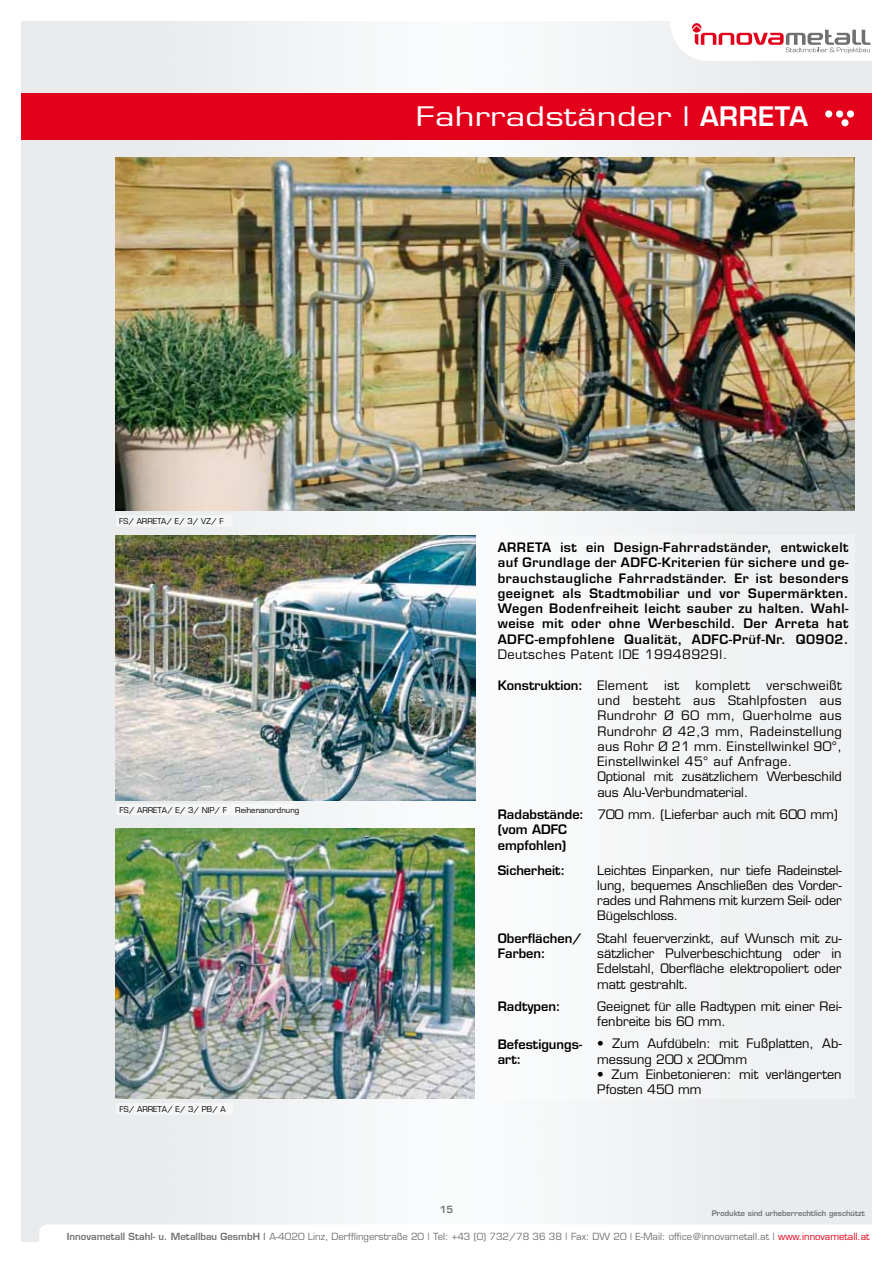
<style>
.page{position:relative;width:893px;height:1263px;background:#fff}
.page>*{position:absolute;margin:0;border:0;box-sizing:border-box;transform-origin:0 0}
.t1{font:26.25px "Eurostile";letter-spacing:.01em;color:#fff;scale:1.3 1}
.t2{font:600 26.25px "Eurostile";color:#fff;scale:1.3 1}
.t3{font:600 26.25px "Eurostile";color:#fff}
.t4{font:12.75px/15.3px "Eurostile";color:#000}
.t5{font:600 12.75px/15.3px "Eurostile";letter-spacing:.04em;color:#000}
.t6{font:12.75px/15.3px "Eurostile";letter-spacing:.03em;color:#000}
.t7{font:600 12.75px/15.3px "Eurostile";color:#000}
.t8{font:12.75px "Eurostile";letter-spacing:.04em;color:#000}
.t9{font:9.6px "Eurostile";color:#707172}
.t10{font:600 9.6px "Eurostile";color:#707172}
.t11{font:7.8px "Eurostile";color:#000}
.t12{font:600 7.5px "Eurostile";color:#707172}
.s1{font-weight:400}
.s2{font-weight:600}
.s3{color:#e2001a}
</style>
<div class="page">
<img style="left:21px;top:21px;width:851px;height:1221px">
<div style="left:39px;top:1224px;width:848px;height:35px;background:#fff;border-radius:9px"></div>
<div style="left:21px;top:94px;width:851px;height:46px;background:#e2001a"></div>
<img style="left:116px;top:157px;width:739px;height:354px">
<svg style="left:116px;top:515px;width:117px;height:12px"></svg>
<img style="left:116px;top:829px;width:359px;height:270px">
<svg style="left:116px;top:1103px;width:117px;height:11px"></svg>
<img style="left:116px;top:535px;width:359px;height:265px">
<div style="left:117px;top:804px;width:180px;height:11px;background:#f5f6f6"></div>
<div style="left:492px;top:535px;width:363px;height:564px;background:#f3f5f5"></div>
<svg style="left:825px;top:110px;width:29px;height:16px"></svg>
<svg style="left:670px;top:21px;width:202px;height:40px"></svg>
<h1 class="t2" style="left:481px;top:100px;width:255px">Wartehaus <span class="s1">Mod ll C</span></h1>
<h1 class="t1" style="left:416px;top:101px;width:234px">Fahrradständer <span class="s2">| Arr</span></h1>
<h1 class="t3" style="left:758px;top:100px;width:51px">eta</h1>
<p class="t11" style="left:119px;top:517px;width:106px">FS/ ARRETA/ E/ 3/ VZ/ F</p>
<p class="t11" style="left:120px;top:805px;width:181px">FS/ ARRETA/ E/ 3/ NIP/ F Reihenanordnung</p>
<p class="t11" style="left:120px;top:1104px;width:108px">FS/ ARRETA/ E/ 3/ PB/ A</p>
<p class="t10" style="left:440px;top:1203px;width:15px">15</p>
<p class="t5" style="left:498px;top:539px;width:352px;text-align:justify;text-indent:63px">ist ein Design-Fahrradständer, entwickelt auf Grundlage der ADFC-Kriterien für sichere und ge&shy;brauchstaugliche Fahrradständer. Er ist besonders geeignet als Stadtmobiliar und vor Supermärkten.<br>Wegen Bodenfreiheit leicht sauber zu halten. Wahl&shy;weise mit oder ohne Werbeschild. Der Arreta hat ADFC-empfohlene Qualität, ADFC-Prüf-Nr. Q0902.</p>
<p class="t8" style="left:498px;top:647px;width:231px">Deutsches Patent |DE 19948929|.</p>
<p class="t5" style="left:498px;top:539px;width:38px">ARRETA</p>
<p class="t6" style="left:597px;top:677px;width:246px;text-indent:169px">verschweißt und besteht aus Stahlpfosten aus<br>Rundrohr Ø 60 mm, Querholme aus<br>Rundrohr Ø 42,3 mm, Radeinstellung aus Rohr Ø 21 mm. Einstellwinkel 90°,<br>Einstellwinkel 45° auf Anfrage.<br>Optional mit zusätzlichem Werbeschild aus Alu-Verbundmaterial.</p>
<p class="t5" style="left:498px;top:677px;width:151px">Konstruktion: <span class="s1">Element</span></p>
<p class="t4" style="left:664px;top:677px;width:17px">ist</p>
<p class="t6" style="left:695px;top:677px;width:56px">komplett</p>
<p class="t7" style="left:498px;top:806px;width:88px">Radabstände: (vom ADFC empfohlen)</p>
<p class="t4" style="left:597px;top:807px;width:242px">700 mm. (Lieferbar auch mit 600 mm)</p>
<p class="t5" style="left:498px;top:862px;width:69px">Sicherheit:</p>
<p class="t4" style="left:597px;top:862px;width:246px;text-align:justify">Leichtes Einparken, nur tiefe Radeinstel&shy;lung, bequemes Anschließen des Vorder&shy;rades und Rahmens mit kurzem Seil- oder Bügelschloss.</p>
<p class="t5" style="left:498px;top:930px;width:85px">Oberflächen/<br>Farben:</p>
<p class="t4" style="left:597px;top:930px;width:246px;text-align:justify">Stahl feuerverzinkt, auf Wunsch mit zu&shy;sätzlicher Pulverbeschichtung oder in Edelstahl, Oberfläche elektropoliert oder matt gestrahlt.</p>
<p class="t5" style="left:498px;top:998px;width:64px">Radtypen:</p>
<p class="t4" style="left:597px;top:998px;width:246px">Geeignet für alle Radtypen mit einer Rei&shy;fenbreite bis 60 mm.</p>
<p class="t5" style="left:498px;top:1036px;width:86px">Befestigungs&shy;art:</p>
<p class="t4" style="left:597px;top:1036px;width:246px">• Zum Aufdübeln: mit Fußplatten, Ab&shy;messung 200 x 200mm</p>
<p class="t4" style="left:597px;top:1067px;width:246px">• Zum Einbetonieren: mit verlängerten<br>Pfosten 450 mm</p>
<p class="t12" style="left:712px;top:1209px;width:155px">Produkte sind urheberrechtlich geschützt</p>
<p class="t9" style="left:67px;top:1230px;width:804px"><span class="s2">Innovametall Stahl- u. Metallbau GesmbH |</span> A-4020 Linz, Derfflingerstraße 20 | Tel: +43 (0) 732/78 36 38 | Fax: DW 20 | E-Mail: office@innovametall.at | <span class="s3">www.innovametall.at</span></p>
</div>
